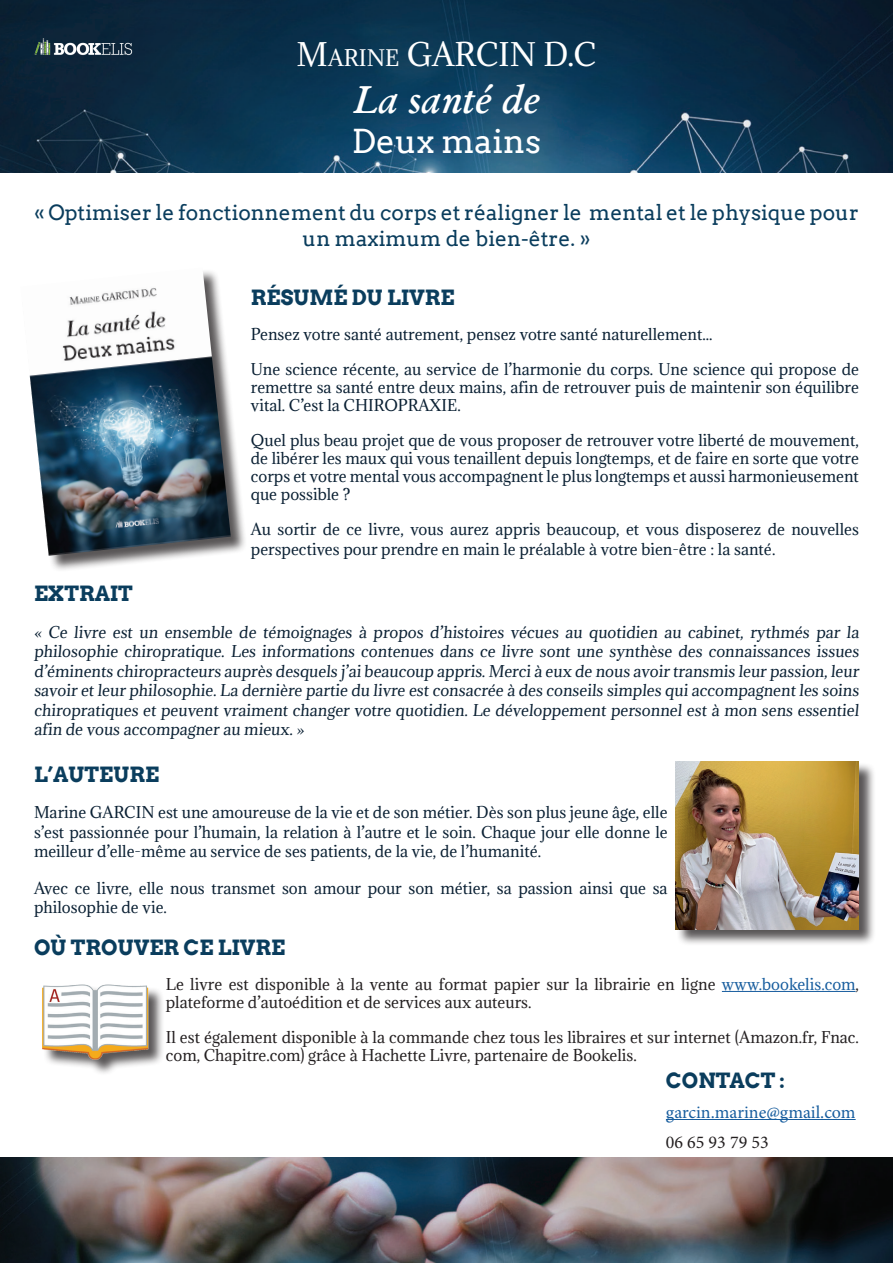
<style>
.page{position:relative;width:893px;height:1263px;background:#fff}
.page>*{position:absolute;margin:0;border:0;box-sizing:border-box;transform-origin:0 0}
.t1{font:italic 600 39px "Garamond";color:#fff}
.t2{font:33px "Arvo";color:#fff}
.t3{font:30px "Adamina";color:#fff}
.t4{font:21px/25.2px "Arvo";color:#0a3d5d;text-align:center}
.t5{font:700 21px "Arvo";color:#0a3d5d}
.t6{font:18px "Minion Pro";color:#175d9e}
.t7{font:18px "Minion Pro";color:#231f20}
.t8{font:15px/19.5px "Adamina";color:#0a2033;text-align:justify}
.t9{font:15px/18px "Adamina";color:#231f20}
.s1{font-size:21px}
.s2{font-style:inherit}
.s3{color:#175d9e}
</style>
<div class="page">
<img style="left:0;top:1158px;width:893px;height:105px">
<img style="left:0;top:0;width:893px;height:172px">
<hr style="left:722px;top:991px;width:133px;height:1px;background:#175d9e">
<div style="left:22px;top:269px;width:225px;height:303px;background:#231f20;opacity:.75"></div>
<img style="left:22px;top:269px;width:209px;height:287px">
<div style="left:677px;top:762px;width:199px;height:185px;background:#231f20;opacity:.75"></div>
<img style="left:676px;top:761px;width:183px;height:168px">
<div style="left:43px;top:985px;width:122px;height:91px;background:#231f20;opacity:.75"></div>
<img style="left:42px;top:984px;width:115px;height:78px">
<hr style="left:666px;top:1119px;width:190px;height:1px;background:#175d9e">
<img style="left:34px;top:34px;width:99px;height:28px">
<h3 class="t3" style="left:297px;top:34px;width:301px">M<span class="s1">ARINE</span> G<span class="s2">ARCIN</span> D.C</h3>
<h1 class="t1" style="left:353px;top:76px;width:188px">La santé de</h1>
<h2 class="t2" style="left:352px;top:121px;width:191px">Deux mains</h2>
<h3 class="t4" style="left:34px;top:200px;width:826px">« Optimiser le fonctionnement du corps et réaligner le mental et le physique pour un maximum de bien-être. »</h3>
<h3 class="t5" style="left:251px;top:285px;width:205px">RÉSUMÉ DU LIVRE</h3>
<p class="t8" style="left:251px;top:324px;width:463px">Pensez votre santé autrement, pensez votre santé naturellement...</p>
<p class="t8" style="left:251px;top:360px;width:610px;line-height:18px">Une science récente, au service de l’harmonie du corps. Une science qui propose de remettre sa santé entre deux mains, afin de retrouver puis de maintenir son équilibre vital. C’est la CHIROPRAXIE.</p>
<p class="t8" style="left:251px;top:431px;width:610px;line-height:18px">Quel plus beau projet que de vous proposer de retrouver votre liberté de mouvement, de libérer les maux qui vous tenaillent depuis longtemps, et de faire en sorte que votre corps et votre mental vous accompagnent le plus longtemps et aussi harmonieusement que possible ?</p>
<p class="t8" style="left:251px;top:519px;width:610px">Au sortir de ce livre, vous aurez appris beaucoup, et vous disposerez de nouvelles perspectives pour prendre en main le préalable à votre bien-être : la santé.</p>
<h3 class="t5" style="left:34px;top:581px;width:100px">EXTRAIT</h3>
<p class="t8" style="left:34px;top:622px;width:828px">« Ce livre est un ensemble de témoignages à propos d’histoires vécues au quotidien au cabinet, rythmés par la philosophie chiropratique. Les informations contenues dans ce livre sont une synthèse des connaissances issues d’éminents chiropracteurs auprès desquels j’ai beaucoup appris. Merci à eux de nous avoir transmis leur passion, leur savoir et leur philosophie. La dernière partie du livre est consacrée à des conseils simples qui accompagnent les soins chiropratiques et peuvent vraiment changer votre quotidien. Le développement personnel est à mon sens essentiel afin de vous accompagner au mieux. »</p>
<h3 class="t5" style="left:34px;top:761px;width:127px">L’AUTEURE</h3>
<p class="t8" style="left:34px;top:802px;width:635px">Marine GARCIN est une amoureuse de la vie et de son métier. Dès son plus jeune âge, elle s’est passionnée pour l’humain, la relation à l’autre et le soin. Chaque jour elle donne le meilleur d’elle-même au service de ses patients, de la vie, de l’humanité.</p>
<p class="t8" style="left:34px;top:878px;width:635px">Avec ce livre, elle nous transmet son amour pour son métier, sa passion ainsi que sa philosophie de vie.</p>
<h3 class="t5" style="left:34px;top:935px;width:253px">OÙ TROUVER CE LIVRE</h3>
<p class="t9" style="left:166px;top:975px;width:695px">Le livre est disponible à la vente au format papier sur la librairie en ligne <span class="s3">www.bookelis.com</span>, plateforme d’autoédition et de services aux auteurs.</p>
<p class="t9" style="left:166px;top:1028px;width:695px">Il est également disponible à la commande chez tous les libraires et sur internet (Amazon.fr, Fnac. com, Chapitre.com) grâce à Hachette Livre, partenaire de Bookelis.</p>
<h3 class="t5" style="left:666px;top:1067px;width:121px">CONTACT :</h3>
<p class="t6" style="left:666px;top:1100px;width:191px">garcin.marine@gmail.com</p>
<p class="t7" style="left:666px;top:1130px;width:104px">06 65 93 79 53</p>
</div>
